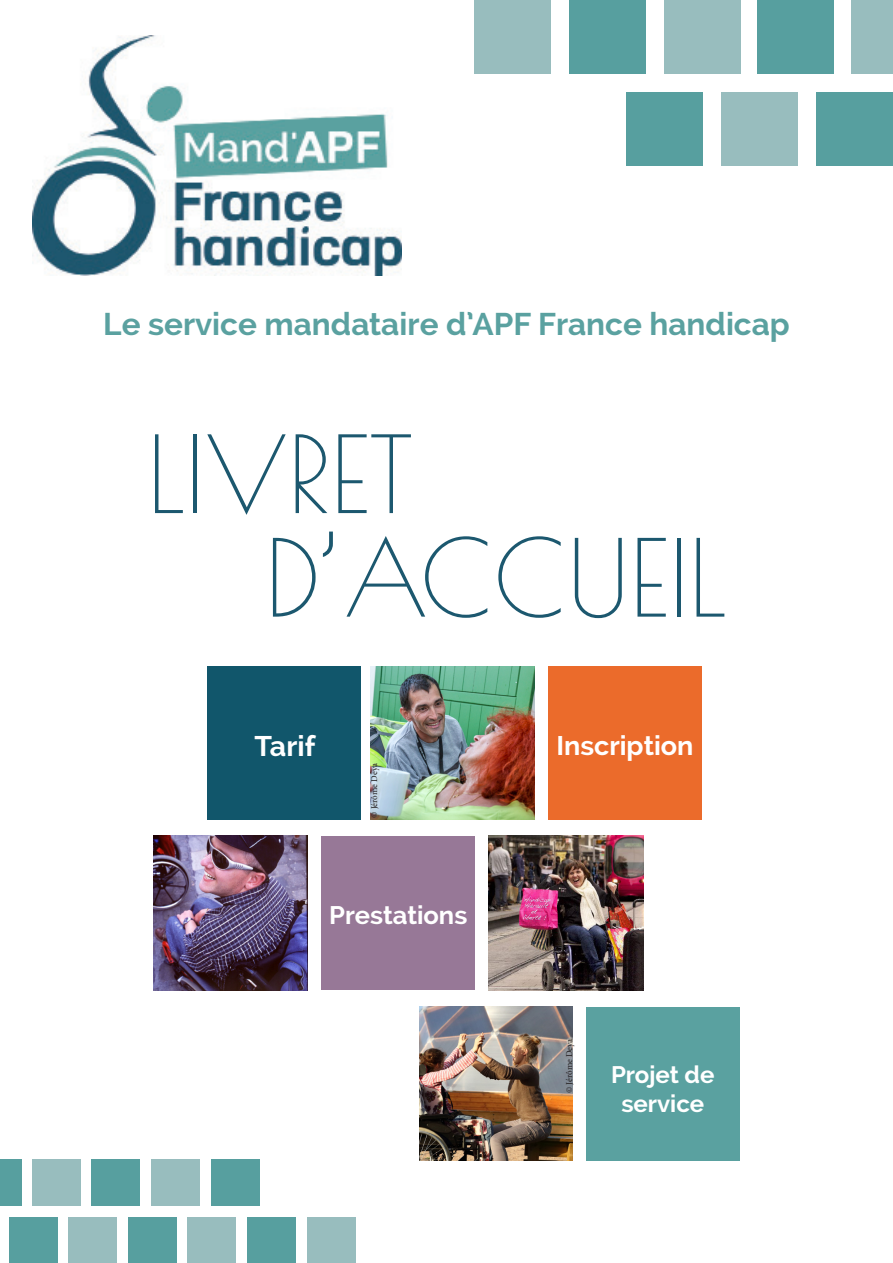
<style>
.page{position:relative;width:893px;height:1263px;background:#fff}
.page>*{position:absolute;margin:0;border:0;box-sizing:border-box;transform-origin:0 0}
.t1{font:105px "Poiret One";color:#1c586f}
.t2{font:700 31.5px "Raleway";color:#5aa1a0}
.t3{font:700 28.5px "Raleway";color:#fff}
.t4{font:700 27px "Raleway";color:#fff}
.t5{font:700 25.5px "Raleway";color:#fff}
.t6{font:700 24px "Raleway";color:#fff}
.t7{font:9px "Minion Pro";letter-spacing:-.005em;color:#231f20}
</style>
<div class="page">
<img style="left:33px;top:36px;width:368px;height:239px">
<div style="left:208px;top:666px;width:153px;height:154px;background:#11566b"></div>
<img style="left:370px;top:666px;width:164px;height:154px">
<div style="left:548px;top:666px;width:153px;height:154px;background:#eb6b2b"></div>
<div style="left:322px;top:836px;width:153px;height:153px;background:#977897"></div>
<img style="left:153px;top:836px;width:155px;height:155px">
<img style="left:488px;top:836px;width:155px;height:155px">
<div style="left:586px;top:1007px;width:154px;height:153px;background:#5aa1a0"></div>
<img style="left:420px;top:1007px;width:153px;height:153px">
<div style="left:474px;top:0;width:77px;height:73px;background:#98bdbe"></div>
<div style="left:816px;top:93px;width:77px;height:73px;background:#579f9f"></div>
<div style="left:721px;top:93px;width:77px;height:73px;background:#98bdbe"></div>
<div style="left:664px;top:0;width:77px;height:73px;background:#98bdbe"></div>
<div style="left:569px;top:0;width:77px;height:73px;background:#579f9f"></div>
<div style="left:627px;top:93px;width:76px;height:73px;background:#579f9f"></div>
<div style="left:757px;top:0;width:77px;height:73px;background:#579f9f"></div>
<div style="left:852px;top:0;width:41px;height:73px;background:#98bdbe"></div>
<div style="left:307px;top:1217px;width:48px;height:46px;background:#98bdbe"></div>
<div style="left:91px;top:1159px;width:49px;height:46px;background:#579f9f"></div>
<div style="left:151px;top:1159px;width:48px;height:46px;background:#98bdbe"></div>
<div style="left:187px;top:1217px;width:49px;height:46px;background:#98bdbe"></div>
<div style="left:247px;top:1217px;width:49px;height:46px;background:#579f9f"></div>
<div style="left:211px;top:1159px;width:48px;height:46px;background:#579f9f"></div>
<div style="left:129px;top:1217px;width:48px;height:46px;background:#579f9f"></div>
<div style="left:69px;top:1217px;width:48px;height:46px;background:#98bdbe"></div>
<div style="left:32px;top:1159px;width:49px;height:46px;background:#98bdbe"></div>
<div style="left:0;top:1159px;width:21px;height:46px;background:#579f9f"></div>
<div style="left:9px;top:1217px;width:48px;height:46px;background:#579f9f"></div>
<p class="t2" style="left:103px;top:306px;width:688px">Le service mandataire d’APF France handicap</p>
<p class="t1" style="left:147px;top:412px;width:267px">LIVRET</p>
<p class="t1" style="left:265px;top:516px;width:463px">D’ACCUEIL</p>
<p class="t3" style="left:255px;top:730px;width:62px">Tarif</p>
<p class="t4" style="left:556px;top:729px;width:138px">Inscription</p>
<p class="t7" style="left:368px;top:818px;width:56px;rotate:-90deg">© Jérôme Deya</p>
<p class="t5" style="left:329px;top:900px;width:140px">Prestations</p>
<p class="t7" style="left:563px;top:1093px;width:56px;rotate:-90deg">© Jérôme Deya</p>
<p class="t6" style="left:611px;top:1061px;width:105px">Projet de</p>
<p class="t6" style="left:621px;top:1089px;width:84px">service</p>
</div>
